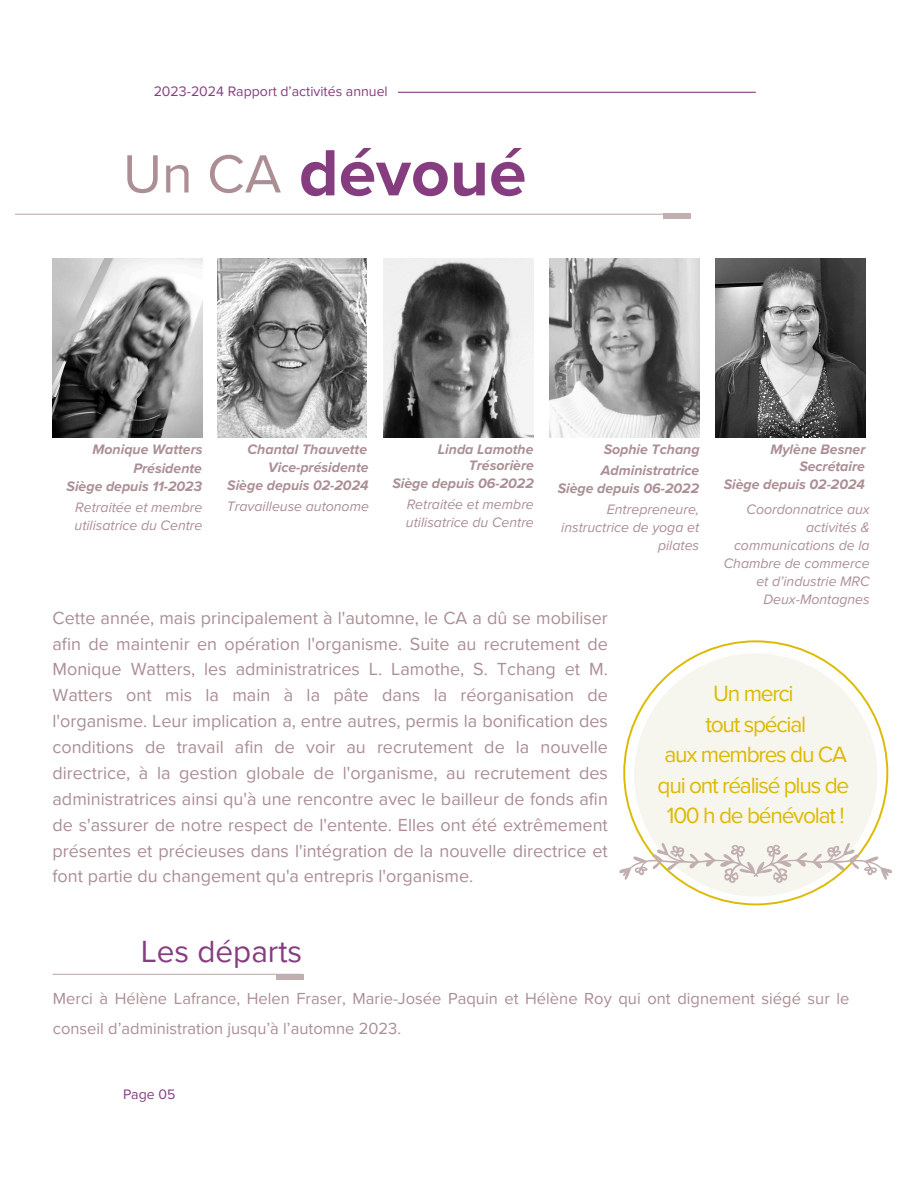
<style>
.page{position:relative;width:918px;height:1188px;background:#fff}
.page>*{position:absolute;margin:0;border:0;box-sizing:border-box;transform-origin:0 0}
.t1{font:700 67.8px "Proxima Nova";color:#863d7f}
.t2{font:31.5px "Proxima Nova";color:#863d7f}
.t3{font:22.8px/30.3px "Proxima Nova";letter-spacing:-.055em;color:#ddba02;text-align:center}
.t4{font:18px/25.8px "Proxima Nova";color:#ab8f94;text-align:justify}
.t5{font:16.5px/29.2px "Proxima Nova";color:#ab8f94}
.t6{font:italic 14.1px/18px "Proxima Nova";color:#ab8f94}
.t7{font:italic 700 14.1px/17.9px "Proxima Nova";color:#ab8f94;text-align:right}
.t8{font:14.1px "Proxima Nova";color:#863d7f}
.s1{font-weight:400;font-size:55.8px;color:#ab8f94}
</style>
<div class="page">
<hr style="left:15px;top:214px;width:676px;height:1px;background:#c1aeb0">
<div style="left:663px;top:214px;width:28px;height:5px;background:#c1aeb0"></div>
<img style="left:217px;top:258px;width:150px;height:179px">
<img style="left:53px;top:258px;width:149px;height:179px">
<img style="left:384px;top:258px;width:149px;height:179px">
<img style="left:715px;top:258px;width:150px;height:179px">
<img style="left:550px;top:258px;width:149px;height:179px">
<hr style="left:53px;top:974px;width:249px;height:1px;background:#c1aeb0">
<div style="left:276px;top:974px;width:27px;height:6px;background:#c1aeb0"></div>
<svg style="left:623px;top:640px;width:265px;height:265px"></svg>
<svg style="left:634px;top:653px;width:243px;height:243px;fill:#f6f5ee"></svg>
<svg style="left:619px;top:843px;width:273px;height:40px"></svg>
<hr style="left:398px;top:92px;width:358px;height:1px;background:#863d7f">
<p class="t8" style="left:154px;top:83px;width:236px">2023-2024 Rapport d’activités annuel</p>
<h1 class="t1" style="left:123px;top:133px;width:405px"><span class="s1">Un CA</span> dévoué</h1>
<p class="t7" style="left:67px;top:441px;width:137px;line-height:18.5px">Monique Watters<br>Présidente<br>Siège depuis 11-2023</p>
<p class="t7" style="left:438px;top:442px;width:97px;line-height:15.5px">Linda Lamothe<br>Trésorière</p>
<p class="t7" style="left:227px;top:441px;width:143px">Chantal Thauvette<br>Vice-présidente<br>Siège depuis 02-2024</p>
<p class="t7" style="left:392px;top:474px;width:143px">Siège depuis 06-2022</p>
<p class="t7" style="left:601px;top:439px;width:100px;line-height:21.1px;text-align:left">Sophie Tchang<br>Administratrice</p>
<p class="t7" style="left:558px;top:480px;width:143px">Siège depuis 06-2022</p>
<p class="t7" style="left:770px;top:442px;width:97px;line-height:16.6px">Mylène Besner<br>Secrétaire</p>
<p class="t7" style="left:724px;top:476px;width:143px">Siège depuis 02-2024</p>
<p class="t6" style="left:75px;top:499px;width:129px">Retraitée et membre utilisatrice du Centre</p>
<p class="t6" style="left:227px;top:498px;width:144px">Travailleuse autonome</p>
<p class="t6" style="left:406px;top:495px;width:129px">Retraitée et membre utilisatrice du Centre</p>
<p class="t6" style="left:724px;top:501px;width:147px;text-align:right">Coordonnatrice aux activités &amp; communications de la<br>Chambre de commerce et d’industrie MRC<br>Deux-Montagnes</p>
<p class="t6" style="left:561px;top:501px;width:139px;text-align:right">Entrepreneure, instructrice de yoga et pilates</p>
<p class="t4" style="left:53px;top:605px;width:557px">Cette année, mais principalement à l'automne, le CA a dû se mobiliser afin de maintenir en opération l'organisme. Suite au recrutement de Monique Watters, les administratrices L. Lamothe, S. Tchang et M.<br>Watters ont mis la main à la pâte dans la réorganisation de l'organisme. Leur implication a, entre autres, permis la bonification des conditions de travail afin de voir au recrutement de la nouvelle directrice, à la gestion globale de l'organisme, au recrutement des administratrices ainsi qu'à une rencontre avec le bailleur de fonds afin de s'assurer de notre respect de l'entente. Elles ont été extrêmement présentes et précieuses dans l'intégration de la nouvelle directrice et font partie du changement qu'a entrepris l'organisme.</p>
<h2 class="t2" style="left:141px;top:933px;width:163px">Les départs</h2>
<p class="t3" style="left:658px;top:679px;width:193px">Un merci<br>tout spécial<br>aux membres du CA qui ont réalisé plus de<br>100 h de bénévolat !</p>
<p class="t5" style="left:53px;top:985px;width:798px">Merci à Hélène Lafrance, Helen Fraser, Marie-Josée Paquin et Hélène Roy qui ont dignement siégé sur le conseil d’administration jusqu’à l’automne 2023.</p>
<p class="t8" style="left:123px;top:1086px;width:54px">Page 05</p>
</div>
